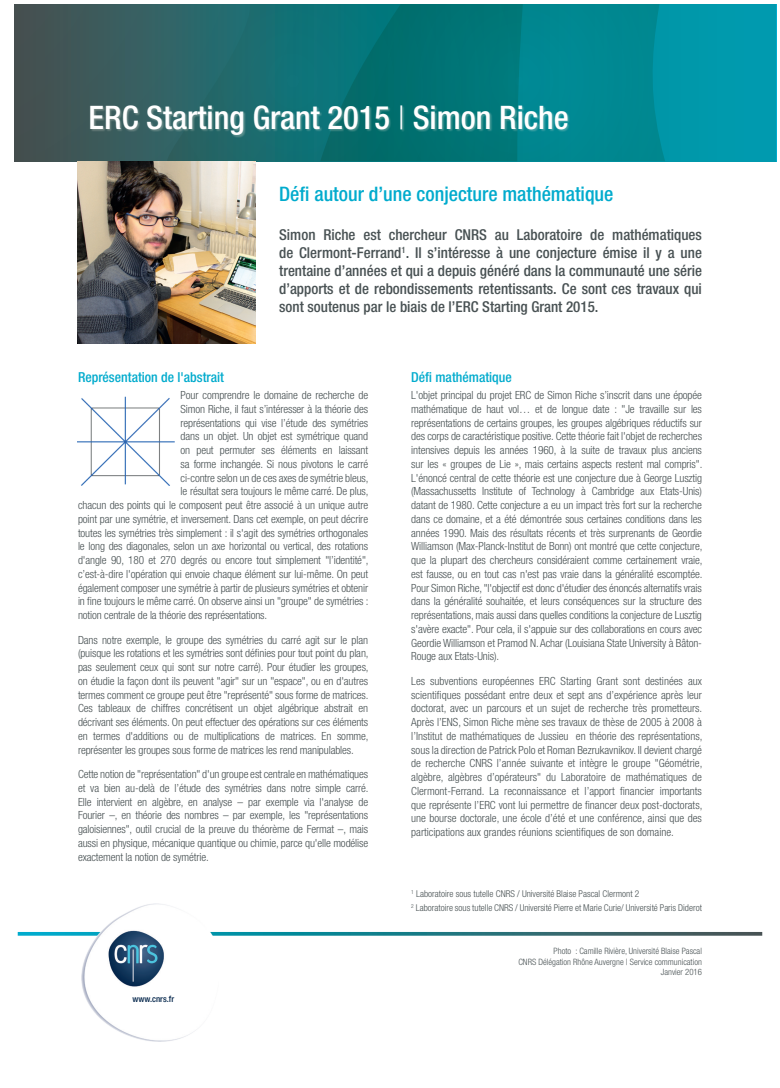
<style>
.page{position:relative;width:780px;height:1088px;background:#fff}
.page>*{position:absolute;margin:0;border:0;box-sizing:border-box;transform-origin:0 0}
.t1{font:500 condensed 32.5px "Helvetica Neue LT Std";color:#fff}
.t2{font:500 condensed 20px "Helvetica Neue LT Std";color:#00abcd}
.t3{font:500 condensed 15px/18px "Helvetica Neue LT Std";color:#485153;text-align:justify}
.t4{font:500 condensed 13.75px "Helvetica Neue LT Std";color:#00abcd}
.t5{font:300 condensed 11.25px/13.8px "Helvetica Neue LT Std";letter-spacing:-.01em;color:#485153;text-align:justify}
.t6{font:300 condensed 9.38px/13.5px "Helvetica Neue LT Std";color:#485153}
.t7{font:300 condensed 8.75px/10.5px "Helvetica Neue LT Std";color:#485153;text-align:right}
.t8{font:500 condensed 8.75px "Helvetica Neue LT Std";color:#04264b}
.s1{font-weight:300}
</style>
<div class="page">
<svg style="left:14px;top:4px;width:762px;height:157px;background:#21757e"></svg>
<svg style="left:166px;top:4px;width:154px;height:157px;background:#1e6b6f"></svg>
<svg style="left:320px;top:4px;width:345px;height:157px;background:#017c82"></svg>
<div style="left:90px;top:105px;width:480px;height:33px;background:#e7e6d9;opacity:.3"></div>
<img style="left:78px;top:161px;width:177px;height:182px">
<svg style="left:18px;top:932px;width:744px;height:4px;background:#30818b"></svg>
<img style="left:81px;top:904px;width:138px;height:137px">
<img style="left:78px;top:396px;width:96px;height:89px">
<h1 class="t1" style="left:89px;top:99px;width:481px">ERC Starting Grant 2015 <span class="s1">|</span> Simon Riche</h1>
<h2 class="t2" style="left:279px;top:182px;width:336px">Défi autour d’une conjecture mathématique</h2>
<p class="t3" style="left:279px;top:225px;width:424px">Simon Riche est chercheur CNRS au Laboratoire de mathématiques de Clermont-Ferrand<sup>1</sup>. Il s’intéresse à une conjecture émise il y a une trentaine d’années et qui a depuis généré dans la communauté une série d’apports et de rebondissements retentissants. Ce sont ces travaux qui sont soutenus par le biais de l’ERC Starting Grant 2015.</p>
<p class="t4" style="left:78px;top:369px;width:147px">Représentation de l'abstrait</p>
<p class="t5" style="left:180px;top:388px;width:189px">Pour comprendre le domaine de recherche de</p>
<p class="t5" style="left:180px;top:402px;width:189px">Simon Riche, il faut s’intéresser à la théorie des</p>
<p class="t5" style="left:180px;top:416px;width:189px">représentations qui vise l’étude des symétries</p>
<p class="t5" style="left:180px;top:429px;width:189px">dans un objet. Un objet est symétrique quand</p>
<p class="t5" style="left:180px;top:443px;width:189px">on peut permuter ses éléments en laissant</p>
<p class="t5" style="left:180px;top:457px;width:189px">sa forme inchangée. Si nous pivotons le carré</p>
<p class="t5" style="left:180px;top:471px;width:189px">ci-contre selon un de ces axes de symétrie bleus,</p>
<p class="t5" style="left:180px;top:484px;width:189px">le résultat sera toujours le même carré. De plus,</p>
<p class="t5" style="left:78px;top:498px;width:292px">chacun des points qui le composent peut être associé à un unique autre</p>
<p class="t5" style="left:78px;top:512px;width:291px">point par une symétrie, et inversement. Dans cet exemple, on peut décrire</p>
<p class="t5" style="left:78px;top:526px;width:291px">toutes les symétries très simplement : il s'agit des symétries orthogonales</p>
<p class="t5" style="left:78px;top:539px;width:292px">le long des diagonales, selon un axe horizontal ou vertical, des rotations</p>
<p class="t5" style="left:78px;top:553px;width:292px">d'angle 90, 180 et 270 degrés ou encore tout simplement "l’identité",</p>
<p class="t5" style="left:78px;top:567px;width:292px">c’est-à-dire l'opération qui envoie chaque élément sur lui-même. On peut</p>
<p class="t5" style="left:78px;top:581px;width:291px">également composer une symétrie à partir de plusieurs symétries et obtenir</p>
<p class="t5" style="left:78px;top:594px;width:292px">in fine toujours le même carré. On observe ainsi un "groupe" de symétries :</p>
<p class="t5" style="left:78px;top:608px;width:191px">notion centrale de la théorie des représentations.</p>
<p class="t5" style="left:78px;top:633px;width:292px">Dans notre exemple, le groupe des symétries du carré agit sur le plan (puisque les rotations et les symétries sont définies pour tout point du plan, pas seulement ceux qui sont sur notre carré). Pour étudier les groupes, on étudie la façon dont ils peuvent "agir" sur un "espace", ou en d'autres termes comment ce groupe peut être "représenté" sous forme de matrices.<br>Ces tableaux de chiffres concrétisent un objet algébrique abstrait en décrivant ses éléments. On peut effectuer des opérations sur ces éléments en termes d'additions ou de multiplications de matrices. En somme, représenter les groupes sous forme de matrices les rend manipulables.</p>
<p class="t5" style="left:78px;top:767px;width:292px">Cette notion de "représentation" d'un groupe est centrale en mathématiques et va bien au-delà de l’étude des symétries dans notre simple carré.<br>Elle intervient en algèbre, en analyse – par exemple via l'analyse de Fourier –, en théorie des nombres – par exemple, les "représentations galoisiennes", outil crucial de la preuve du théorème de Fermat –, mais aussi en physique, mécanique quantique ou chimie, parce qu'elle modélise exactement la notion de symétrie.</p>
<p class="t8" style="left:133px;top:994px;width:43px">www.cnrs.fr</p>
<p class="t4" style="left:411px;top:369px;width:102px">Défi mathématique</p>
<p class="t5" style="left:411px;top:388px;width:293px">L'objet principal du projet ERC de Simon Riche s’inscrit dans une épopée mathématique de haut vol… et de longue date : "Je travaille sur les représentations de certains groupes, les groupes algébriques réductifs sur des corps de caractéristique positive. Cette théorie fait l'objet de recherches intensives depuis les années 1960, à la suite de travaux plus anciens sur les « groupes de Lie », mais certains aspects restent mal compris".<br>L'énoncé central de cette théorie est une conjecture due à George Lusztig (Massachussetts Institute of Technology à Cambridge aux Etats-Unis) datant de 1980. Cette conjecture a eu un impact très fort sur la recherche dans ce domaine, et a été démontrée sous certaines conditions dans les années 1990. Mais des résultats récents et très surprenants de Geordie Williamson (Max-Planck-Institut de Bonn) ont montré que cette conjecture, que la plupart des chercheurs considéraient comme certainement vraie, est fausse, ou en tout cas n'est pas vraie dans la généralité escomptée.<br>Pour Simon Riche, "l'objectif est donc d'étudier des énoncés alternatifs vrais dans la généralité souhaitée, et leurs conséquences sur la structure des représentations, mais aussi dans quelles conditions la conjecture de Lusztig s'avère exacte". Pour cela, il s'appuie sur des collaborations en cours avec Geordie Williamson et Pramod N. Achar (Louisiana State University à Bâton-Rouge aux Etats-Unis).</p>
<p class="t5" style="left:411px;top:674px;width:292px">Les subventions européennes ERC Starting Grant sont destinées aux scientifiques possédant entre deux et sept ans d’expérience après leur doctorat, avec un parcours et un sujet de recherche très prometteurs.<br>Après l’ENS, Simon Riche mène ses travaux de thèse de 2005 à 2008 à l’Institut de mathématiques de Jussieu en théorie des représentations, sous la direction de Patrick Polo et Roman Bezrukavnikov. Il devient chargé de recherche CNRS l’année suivante et intègre le groupe "Géométrie, algèbre, algèbres d’opérateurs" du Laboratoire de mathématiques de Clermont-Ferrand. La reconnaissance et l’apport financier importants que représente l’ERC vont lui permettre de financer deux post-doctorats, une bourse doctorale, une école d’été et une conférence, ainsi que des participations aux grandes réunions scientifiques de son domaine.</p>
<p class="t6" style="left:411px;top:887px;width:292px"><sup>1</sup> Laboratoire sous tutelle CNRS / Université Blaise Pascal Clermont 2<br><sup>2</sup> Laboratoire sous tutelle CNRS / Université Pierre et Marie Curie/ Université Paris Diderot</p>
<p class="t7" style="left:518px;top:946px;width:185px">Photo : Camille Rivière, Université Blaise Pascal<br>CNRS Délégation Rhône Auvergne | Service communication<br>Janvier 2016</p>
</div>
